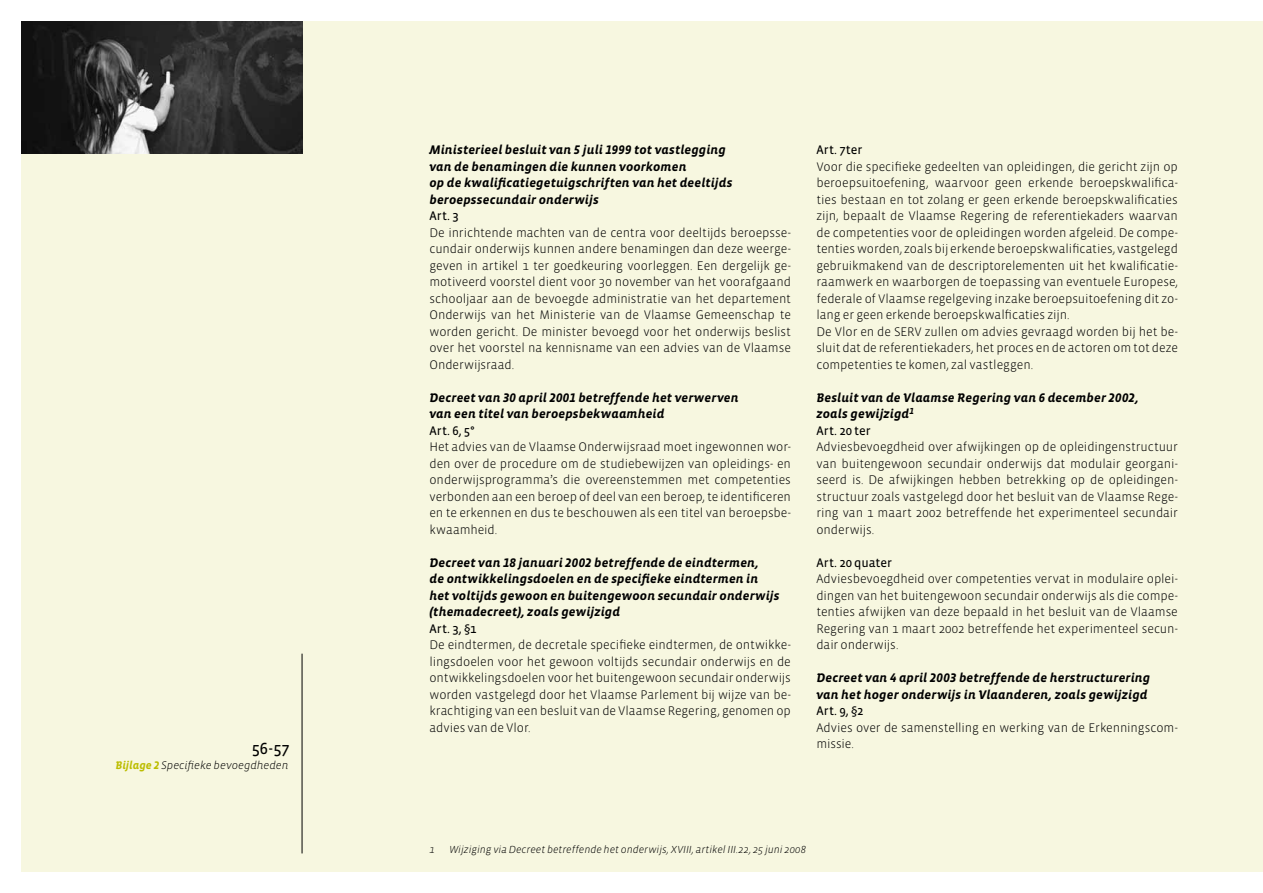
<style>
.page{position:relative;width:1263px;height:893px;background:#fff}
.page>*{position:absolute;margin:0;border:0;box-sizing:border-box;transform-origin:0 0}
.t1{font:16.5px "Vista Sans Reg";color:#000}
.t2{font:300 12.75px/16.5px "Vista Sans";letter-spacing:-.005em;color:#000;text-align:justify}
.t3{font:12.75px/16.5px "Vista Sans Alt Bold Ita";letter-spacing:.01em;color:#000}
.t4{font:12.75px "Vista Sans Reg";letter-spacing:.005em;color:#000}
.t5{font:11.25px "Vista Sans Alt Light Ita";color:#000}
.t6{font:italic 300 10.5px "Vista Sans";color:#000}
.s1{font-family:"Vista Sans Alt Bold Ita";color:#bcbd00}
</style>
<div class="page">
<div style="left:21px;top:21px;width:1242px;height:851px;background:#f7f7e0"></div>
<hr style="left:302px;top:654px;width:1px;height:199px;background:#000">
<img style="left:21px;top:21px;width:281px;height:133px">
<p class="t1" style="left:252px;top:739px;width:40px">56-57</p>
<p class="t5" style="left:115px;top:759px;width:174px"><span class="s1">Bijlage 2</span> Specifieke bevoegdheden</p>
<p class="t3" style="left:429px;top:142px;width:305px">Ministerieel besluit van 5 juli 1999 tot vastlegging van de benamingen die kunnen voorkomen<br>op de kwalificatiegetuigschriften van het deeltijds beroepssecundair onderwijs</p>
<p class="t4" style="left:429px;top:209px;width:31px">Art. 3</p>
<p class="t2" style="left:429px;top:224px;width:363px">De inrichtende machten van de centra voor deeltijds beroepsse&shy;cundair onderwijs kunnen andere benamingen dan deze weerge&shy;geven in artikel 1 ter goedkeuring voorleggen. Een dergelijk ge&shy;motiveerd voorstel dient voor 30 november van het voorafgaand schooljaar aan de bevoegde administratie van het departement Onderwijs van het Ministerie van de Vlaamse Gemeenschap te worden gericht. De minister bevoegd voor het onderwijs beslist over het voorstel na kennisname van een advies van de Vlaamse Onderwijsraad.</p>
<p class="t3" style="left:429px;top:389px;width:310px">Decreet van 30 april 2001 betreffende het verwerven van een titel van beroepsbekwaamheid</p>
<p class="t4" style="left:429px;top:424px;width:47px">Art. 6, 5°</p>
<p class="t2" style="left:429px;top:439px;width:363px">Het advies van de Vlaamse Onderwijsraad moet ingewonnen wor&shy;den over de procedure om de studiebewijzen van opleidings- en onderwijsprogramma’s die overeenstemmen met competenties verbonden aan een beroep of deel van een beroep, te identificeren en te erkennen en dus te beschouwen als een titel van beroepsbe&shy;kwaamheid.</p>
<p class="t3" style="left:429px;top:554px;width:352px">Decreet van 18 januari 2002 betreffende de eindtermen,<br>de ontwikkelingsdoelen en de specifieke eindtermen in het voltijds gewoon en buitengewoon secundair onderwijs (themadecreet), zoals gewijzigd</p>
<p class="t4" style="left:429px;top:622px;width:49px">Art. 3, §1</p>
<p class="t2" style="left:429px;top:637px;width:363px">De eindtermen, de decretale specifieke eindtermen, de ontwikke&shy;lingsdoelen voor het gewoon voltijds secundair onderwijs en de ontwikkelingsdoelen voor het buitengewoon secundair onderwijs worden vastgelegd door het Vlaamse Parlement bij wijze van be&shy;krachtiging van een besluit van de Vlaamse Regering, genomen op advies van de Vlor.</p>
<p class="t4" style="left:816px;top:143px;width:47px">Art. 7ter</p>
<p class="t2" style="left:816px;top:158px;width:363px;text-align:left">Voor die specifieke gedeelten van opleidingen, die gericht zijn op beroepsuitoefening, waarvoor geen erkende beroepskwalifica&shy;ties bestaan en tot zolang er geen erkende beroepskwalificaties zijn, bepaalt de Vlaamse Regering de referentiekaders waarvan de competenties voor de opleidingen worden afgeleid. De compe&shy;tenties worden, zoals bij erkende beroepskwalificaties, vastgelegd gebruikmakend van de descriptorelementen uit het kwalificatie&shy;raamwerk en waarborgen de toepassing van eventuele Europese, federale of Vlaamse regelgeving inzake beroepsuitoefening dit zo&shy;lang er geen erkende beroepskwalficaties zijn.<br>De Vlor en de SERV zullen om advies gevraagd worden bij het be&shy;sluit dat de referentiekaders, het proces en de actoren om tot deze competenties te komen, zal vastleggen.</p>
<p class="t3" style="left:816px;top:389px;width:324px">Besluit van de Vlaamse Regering van 6 december 2002, zoals gewijzigd<sup>1</sup></p>
<p class="t4" style="left:816px;top:424px;width:56px">Art. 20 ter</p>
<p class="t2" style="left:816px;top:439px;width:363px">Adviesbevoegdheid over afwijkingen op de opleidingenstructuur van buitengewoon secundair onderwijs dat modulair georgani&shy;seerd is. De afwijkingen hebben betrekking op de opleidingen&shy;structuur zoals vastgelegd door het besluit van de Vlaamse Rege&shy;ring van 1 maart 2002 betreffende het experimenteel secundair onderwijs.</p>
<p class="t4" style="left:816px;top:556px;width:77px">Art. 20 quater</p>
<p class="t2" style="left:816px;top:571px;width:363px">Adviesbevoegdheid over competenties vervat in modulaire oplei&shy;dingen van het buitengewoon secundair onderwijs als die compe&shy;tenties afwijken van deze bepaald in het besluit van de Vlaamse Regering van 1 maart 2002 betreffende het experimenteel secun&shy;dair onderwijs.</p>
<p class="t3" style="left:816px;top:670px;width:335px">Decreet van 4 april 2003 betreffende de herstructurering van het hoger onderwijs in Vlaanderen, zoals gewijzigd</p>
<p class="t4" style="left:816px;top:704px;width:49px">Art. 9, §2</p>
<p class="t2" style="left:816px;top:719px;width:363px">Advies over de samenstelling en werking van de Erkenningscom&shy;missie.</p>
<p class="t6" style="left:429px;top:844px;width:7px">1</p>
<p class="t6" style="left:449px;top:844px;width:358px">Wijziging via Decreet betreffende het onderwijs, XVIII, artikel III.22, 25 juni 2008</p>
</div>
